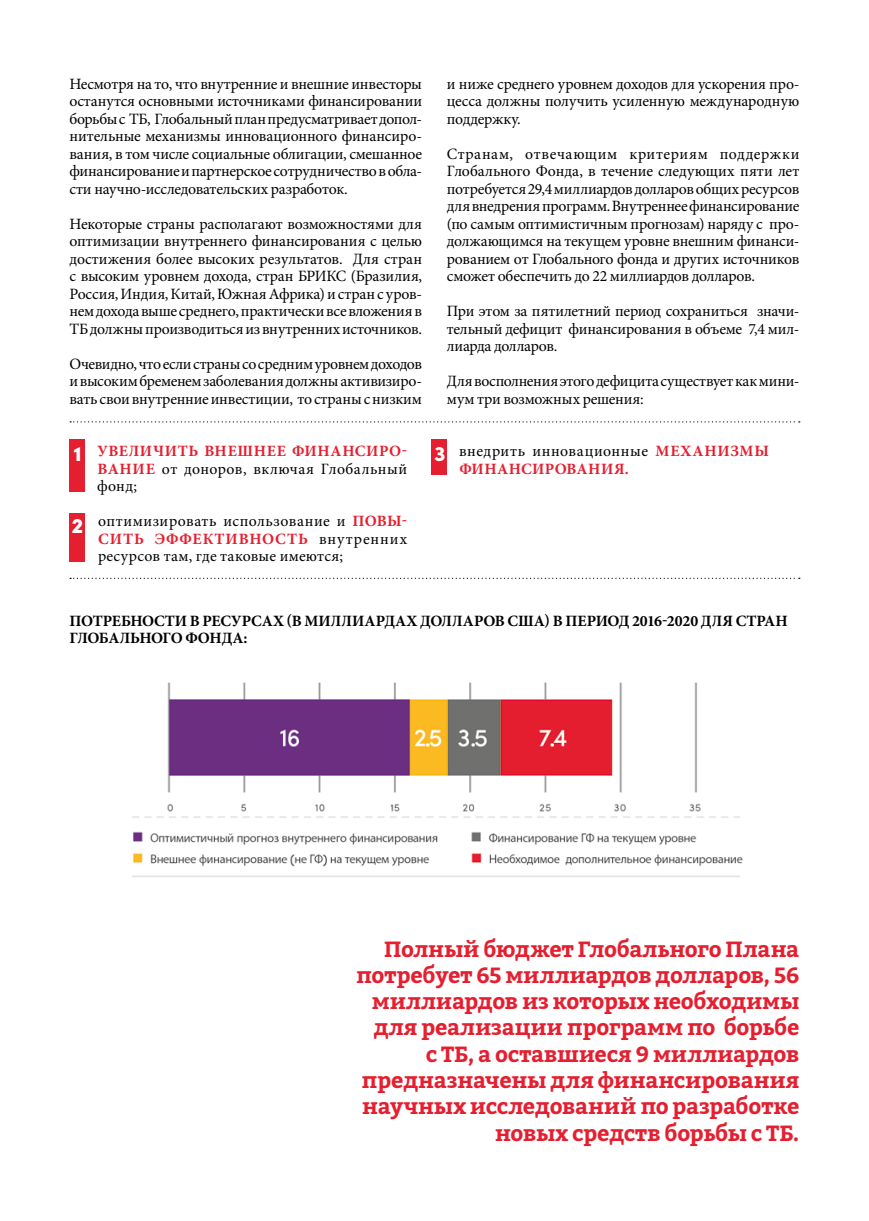
<style>
.page{position:relative;width:869px;height:1221px;background:#fff}
.page>*{position:absolute;margin:0;border:0;box-sizing:border-box;transform-origin:0 0}
.t1{font:700 21.88px/26.2px "Bitter";letter-spacing:-.015em;color:#e51f2f;text-align:right}
.t2{font:900 21px "Sofia Pro";color:#fff}
.t3{font:15.75px/17.5px "Minion Pro";letter-spacing:-.01em;color:#000;text-align:justify}
.t4{font:700 15.75px/17.5px "Minion Pro";letter-spacing:-.005em;color:#000}
.t5{font:700 15.75px/17.5px "Minion Pro";letter-spacing:.03em;color:#e51f2f}
.s1{font-weight:700;color:#e51f2f}
.s2{font-weight:400;color:#000}
</style>
<div class="page">
<div style="left:69px;top:439px;width:16px;height:52px;background:#e51f2f"></div>
<div style="left:431px;top:439px;width:15px;height:35px;background:#e51f2f"></div>
<div style="left:69px;top:513px;width:16px;height:48px;background:#e51f2f"></div>
<svg style="left:70px;top:421px;width:729px;height:1px"></svg>
<svg style="left:70px;top:577px;width:729px;height:2px"></svg>
<img style="left:132px;top:682px;width:611px;height:195px">
<p class="t3" style="left:69px;top:75px;width:354px">Несмотря на то, что внутренние и внешние инвесторы останутся основными источниками финансировании борьбы с ТБ, Глобальный план предусматривает допол&shy;нительные механизмы инновационного финансиро&shy;вания, в том числе социальные облигации, смешанное финансирование и партнерское сотрудничество в обла&shy;сти научно-исследовательских разработок.</p>
<p class="t3" style="left:69px;top:215px;width:354px">Некоторые страны располагают возможностями для оптимизации внутреннего финансирования с целью достижения более высоких результатов. Для стран с высоким уровнем дохода, стран БРИКС (Бразилия, Россия, Индия, Китай, Южная Африка) и стран с уров&shy;нем дохода выше среднего, практически все вложения в ТБ должны производиться из внутренних источников.</p>
<p class="t3" style="left:69px;top:355px;width:354px">Очевидно, что если страны со средним уровнем доходов и высоким бременем заболевания должны активизиро&shy;вать свои внутренние инвестиции, то страны с низким</p>
<p class="t3" style="left:446px;top:75px;width:354px">и ниже среднего уровнем доходов для ускорения про&shy;цесса должны получить усиленную международную поддержку.</p>
<p class="t3" style="left:446px;top:145px;width:354px">Странам, отвечающим критериям поддержки Глобального Фонда, в течение следующих пяти лет потребуется 29,4 миллиардов долларов общих ресурсов для внедрения программ. Внутреннее финансирование (по самым оптимистичным прогнозам) наряду с про&shy;должающимся на текущем уровне внешним финанси&shy;рованием от Глобального фонда и других источников сможет обеспечить до 22 миллиардов долларов.</p>
<p class="t3" style="left:446px;top:302px;width:354px">При этом за пятилетний период сохраниться значи&shy;тельный дефицит финансирования в объеме 7,4 мил&shy;лиарда долларов.</p>
<p class="t3" style="left:446px;top:372px;width:354px">Для восполнения этого дефицита существует как мини&shy;мум три возможных решения:</p>
<p class="t3" style="left:97px;top:442px;width:311px"><span class="s1">УВЕЛИЧИТЬ ВНЕШНЕЕ ФИНАНСИРО-ВАНИЕ</span> от доноров, включая Глобальный фонд;</p>
<h2 class="t2" style="left:73px;top:437px;width:10px">1</h2>
<p class="t5" style="left:459px;top:442px;width:311px"><span class="s2">внедрить инновационные</span> МЕХАНИЗМЫ<br>ФИНАНСИРОВАНИЯ.</p>
<h2 class="t2" style="left:434px;top:437px;width:13px">3</h2>
<h2 class="t2" style="left:72px;top:508px;width:13px">2</h2>
<p class="t3" style="left:98px;top:512px;width:310px">оптимизировать использование и <span class="s1">ПОВЫ-СИТЬ ЭФФЕКТИВНОСТЬ</span> внутренних ресурсов там, где таковые имеются;</p>
<p class="t4" style="left:70px;top:612px;width:719px">ПОТРЕБНОСТИ В РЕСУРСАХ (В МИЛЛИАРДАХ ДОЛЛАРОВ США) В ПЕРИОД 2016-2020 ДЛЯ СТРАН<br>ГЛОБАЛЬНОГО ФОНДА:</p>
<p class="t1" style="left:356px;top:935px;width:444px">Полный бюджет Глобального Плана потребует 65 миллиардов долларов, 56 миллиардов из которых необходимы для реализации программ по борьбе<br>с ТБ, а оставшиеся 9 миллиардов предназначены для финансирования научных исследований по разработке новых средств борьбы с ТБ.</p>
</div>
